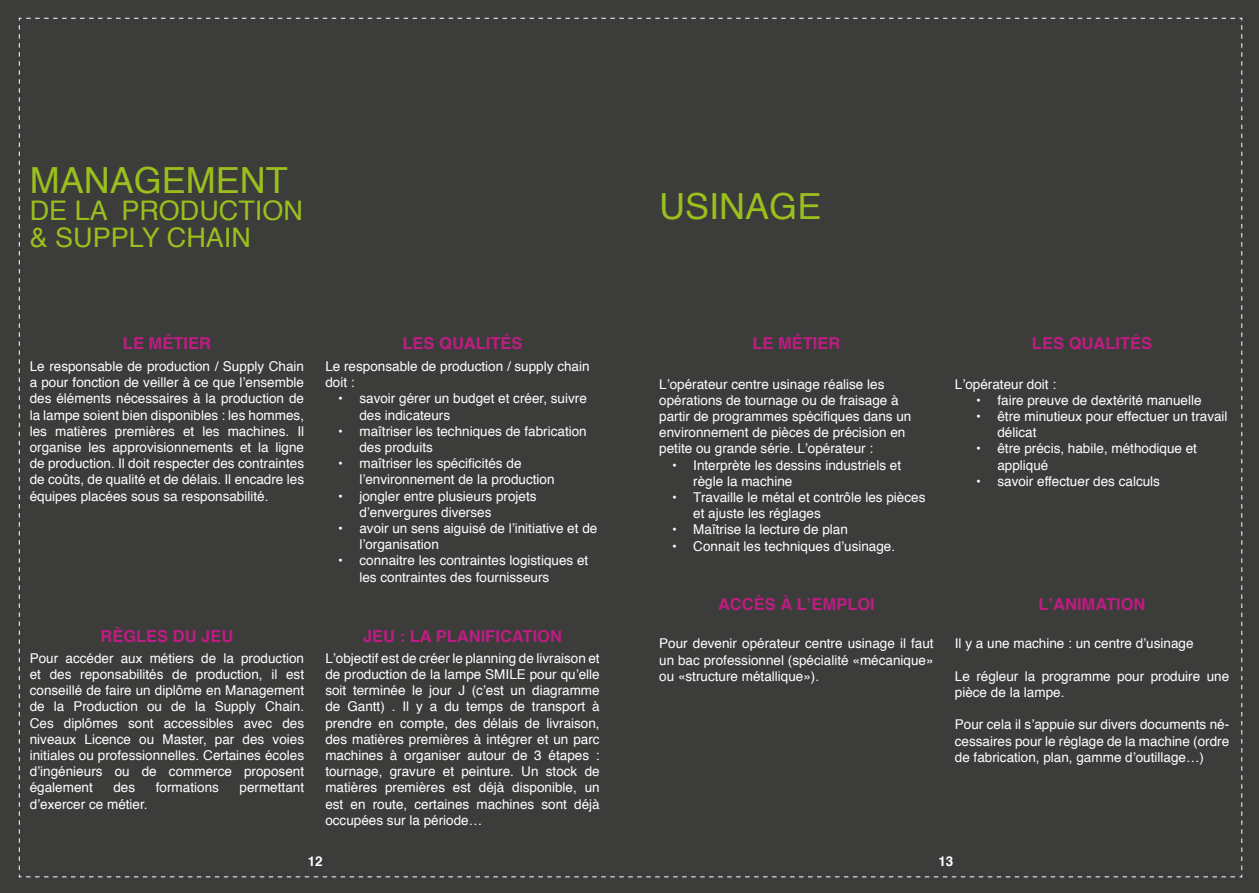
<style>
.page{position:relative;width:1259px;height:893px;background:#3c3c3b}
.page>*{position:absolute;margin:0;border:0;box-sizing:border-box;transform-origin:0 0}
.t1{font:36px "Helvetica";color:#9bbf1d}
.t2{font:27px/27px "Helvetica";color:#9bbf1d}
.t3{font:700 16.5px "Helvetica";color:#bd1d82}
.t4{font:13.5px/16.2px "Helvetica";color:#fff}
.t5{font:700 13.5px "Helvetica";color:#fff}
</style>
<div class="page">
<svg style="left:26px;top:877px;width:1209px;height:1px"></svg>
<h1 class="t1" style="left:30px;top:152px;width:260px">MANAGEMENT</h1>
<h2 class="t2" style="left:30px;top:198px;width:275px">DE LA PRODUCTION &amp; SUPPLY CHAIN</h2>
<p class="t3" style="left:123px;top:330px;width:90px">LE MÉTIER</p>
<p class="t3" style="left:402px;top:330px;width:122px">LES QUALITÉS</p>
<p class="t4" style="left:30px;top:359px;width:276px;text-align:justify">Le responsable de production / Supply Chain a pour fonction de veiller à ce que l’ensemble des éléments nécessaires à la production de la lampe soient bien disponibles : les hommes, les matières premières et les machines. Il organise les approvisionnements et la ligne de production. Il doit respecter des contraintes de coûts, de qualité et de délais. Il encadre les équipes placées sous sa responsabilité.</p>
<p class="t4" style="left:325px;top:359px;width:266px">Le responsable de production / supply chain doit :</p>
<p class="t4" style="left:359px;top:391px;width:229px;text-indent:-21px">• savoir gérer un budget et créer, suivre des indicateurs</p>
<p class="t4" style="left:359px;top:423px;width:229px;text-indent:-21px">• maîtriser les techniques de fabrication des produits</p>
<p class="t4" style="left:359px;top:456px;width:197px;text-indent:-21px">• maîtriser les spécificités de l’environnement de la production</p>
<p class="t4" style="left:359px;top:488px;width:179px;text-indent:-21px">• jongler entre plusieurs projets d’envergures diverses</p>
<p class="t4" style="left:359px;top:521px;width:239px;text-indent:-21px">• avoir un sens aiguisé de l’initiative et de l’organisation</p>
<p class="t4" style="left:359px;top:553px;width:230px;text-indent:-21px">• connaitre les contraintes logistiques et les contraintes des fournisseurs</p>
<p class="t3" style="left:100px;top:623px;width:134px">RÈGLES DU JEU</p>
<p class="t3" style="left:363px;top:623px;width:200px">JEU : LA PLANIFICATION</p>
<p class="t4" style="left:30px;top:650px;width:276px;text-align:justify">Pour accéder aux métiers de la production et des reponsabilités de production, il est conseillé de faire un diplôme en Management de la Production ou de la Supply Chain.<br>Ces diplômes sont accessibles avec des niveaux Licence ou Master, par des voies initiales ou professionnelles. Certaines écoles d’ingénieurs ou de commerce proposent également</p>
<p class="t4" style="left:113px;top:780px;width:23px">des</p>
<p class="t4" style="left:156px;top:780px;width:65px">formations</p>
<p class="t4" style="left:239px;top:780px;width:66px">permettant</p>
<p class="t4" style="left:30px;top:796px;width:119px">d’exercer ce métier.</p>
<p class="t4" style="left:325px;top:650px;width:276px;text-align:justify">L’objectif est de créer le planning de livraison et de production de la lampe SMILE pour qu’elle soit terminée le jour J (c’est un diagramme de Gantt) . Il y a du temps de transport à prendre en compte, des délais de livraison, des matières premières à intégrer et un parc machines à organiser autour de 3 étapes : tournage, gravure et peinture. Un stock de matières premières est déjà disponible, un est en route, certaines machines sont déjà occupées sur la période…</p>
<h1 class="t1" style="left:659px;top:178px;width:164px">USINAGE</h1>
<p class="t3" style="left:752px;top:330px;width:90px">LE MÉTIER</p>
<p class="t4" style="left:659px;top:376px;width:254px">L’opérateur centre usinage réalise les opérations de tournage ou de fraisage à partir de programmes spécifiques dans un environnement de pièces de précision en petite ou grande série. L’opérateur :</p>
<p class="t4" style="left:693px;top:457px;width:209px;text-indent:-21px">• Interprète les dessins industriels et règle la machine</p>
<p class="t4" style="left:693px;top:490px;width:234px;text-indent:-21px">• Travaille le métal et contrôle les pièces et ajuste les réglages</p>
<p class="t4" style="left:672px;top:522px;width:177px">• Maîtrise la lecture de plan</p>
<p class="t4" style="left:672px;top:538px;width:225px">• Connait les techniques d’usinage.</p>
<p class="t3" style="left:1032px;top:330px;width:122px">LES QUALITÉS</p>
<p class="t4" style="left:955px;top:376px;width:103px">L’opérateur doit :</p>
<p class="t4" style="left:976px;top:392px;width:227px">• faire preuve de dextérité manuelle</p>
<p class="t4" style="left:997px;top:409px;width:232px;text-indent:-21px">• être minutieux pour effectuer un travail délicat</p>
<p class="t4" style="left:997px;top:441px;width:201px;text-indent:-21px">• être précis, habile, méthodique et appliqué</p>
<p class="t4" style="left:976px;top:473px;width:185px">• savoir effectuer des calculs</p>
<p class="t3" style="left:718px;top:591px;width:158px">ACCÈS À L’EMPLOI</p>
<p class="t3" style="left:1038px;top:591px;width:108px">L’ANIMATION</p>
<p class="t4" style="left:659px;top:636px;width:276px;text-align:justify">Pour devenir opérateur centre usinage il faut un bac professionnel (spécialité «mécanique» ou «structure métallique»).</p>
<p class="t4" style="left:955px;top:636px;width:240px">Il y a une machine : un centre d’usinage</p>
<p class="t4" style="left:955px;top:668px;width:276px">Le régleur la programme pour produire une pièce de la lampe.</p>
<p class="t4" style="left:955px;top:717px;width:276px;text-align:justify">Pour cela il s’appuie sur divers documents né&shy;cessaires pour le réglage de la machine (ordre de fabrication, plan, gamme d’outillage…)</p>
<p class="t5" style="left:308px;top:850px;width:17px">12</p>
<p class="t5" style="left:938px;top:850px;width:17px">13</p>
</div>
